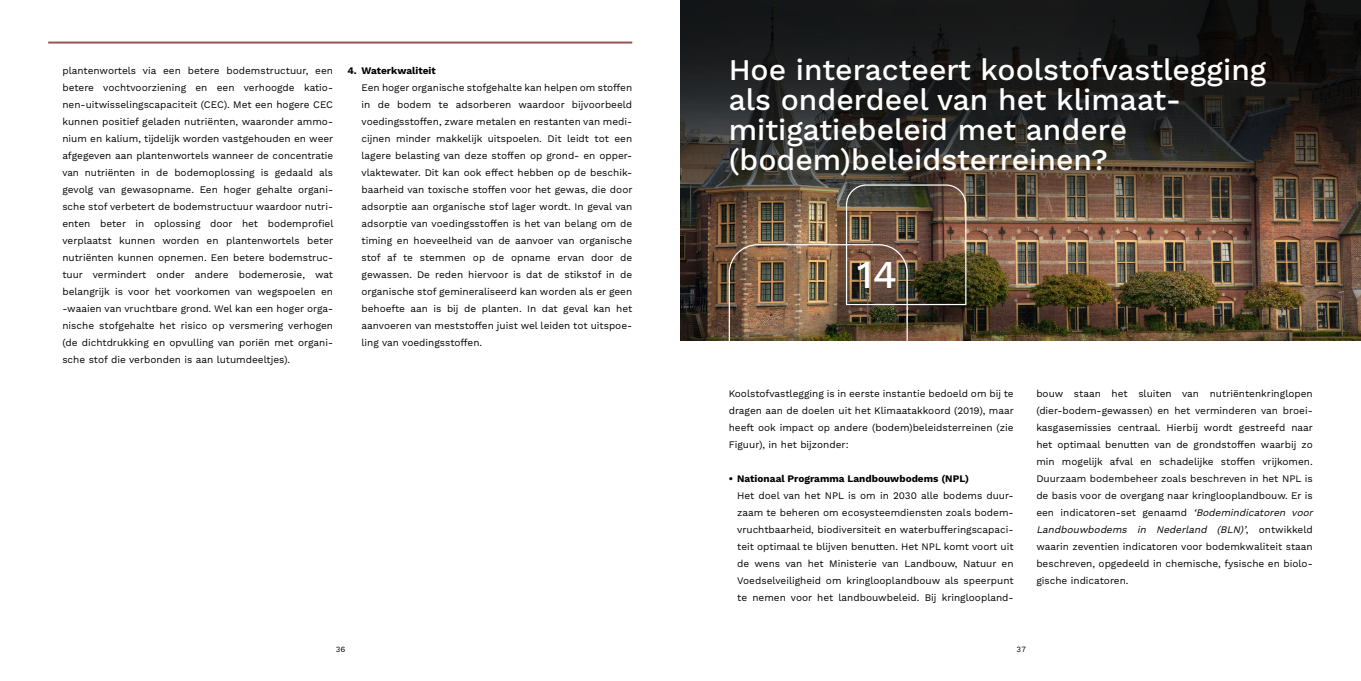
<style>
.page{position:relative;width:1361px;height:681px;background:#fff}
.page>*{position:absolute;margin:0;border:0;box-sizing:border-box;transform-origin:0 0}
.t1{font:500 39.4px "Work Sans";color:#fff}
.t2{font:500 30px/30px "Work Sans";color:#fff}
.t3{font:10px/17px "Work Sans";color:#000;text-align:justify}
.t4{font:700 10px "Work Sans";color:#000}
.t5{font:8px "Work Sans";color:#000}
.s1{font-style:italic}
</style>
<div class="page">
<img style="left:680px;top:231px;width:681px;height:109px">
<svg style="left:680px;top:0;width:681px;height:231px;background:#2d2823"></svg>
<img style="left:729px;top:184px;width:237px;height:157px">
<hr style="left:48px;top:42px;width:584px;height:2px;background:#9b5454">
<p class="t3" style="left:62px;top:62px;width:273px">plantenwortels via een betere bodemstructuur, een betere vochtvoorziening en een verhoogde katio&shy;nen-uitwisselingscapaciteit (CEC). Met een hogere CEC kunnen positief geladen nutriënten, waaronder ammo&shy;nium en kalium, tijdelijk worden vastgehouden en weer afgegeven aan plantenwortels wanneer de concentratie van nutriënten in de bodemoplossing is gedaald als gevolg van gewasopname. Een hoger gehalte organi&shy;sche stof verbetert de bodemstructuur waardoor nutri&shy;ënten beter in oplossing door het bodemprofiel verplaatst kunnen worden en plantenwortels beter nutriënten kunnen opnemen. Een betere bodemstruc&shy;tuur vermindert onder andere bodemerosie, wat belangrijk is voor het voorkomen van wegspoelen en -waaien van vruchtbare grond. Wel kan een hoger orga&shy;nische stofgehalte het risico op versmering verhogen (de dichtdrukking en opvulling van poriën met organi&shy;sche stof die verbonden is aan lutumdeeltjes).</p>
<p class="t4" style="left:347px;top:64px;width:90px">4. Waterkwaliteit</p>
<p class="t3" style="left:361px;top:79px;width:272px">Een hoger organische stofgehalte kan helpen om stoffen in de bodem te adsorberen waardoor bijvoorbeeld voedingsstoffen, zware metalen en restanten van medi&shy;cijnen minder makkelijk uitspoelen. Dit leidt tot een lagere belasting van deze stoffen op grond- en opper&shy;vlaktewater. Dit kan ook effect hebben op de beschik&shy;baarheid van toxische stoffen voor het gewas, die door adsorptie aan organische stof lager wordt. In geval van adsorptie van voedingsstoffen is het van belang om de timing en hoeveelheid van de aanvoer van organische stof af te stemmen op de opname ervan door de gewassen. De reden hiervoor is dat de stikstof in de organische stof gemineraliseerd kan worden als er geen behoefte aan is bij de planten. In dat geval kan het aanvoeren van meststoffen juist wel leiden tot uitspoe&shy;ling van voedingsstoffen.</p>
<h2 class="t2" style="left:729px;top:56px;width:539px">Hoe interacteert koolstofvastlegging als onderdeel van het klimaat&shy;mitigatiebeleid met andere (bodem)beleidsterreinen?</h2>
<h1 class="t1" style="left:856px;top:251px;width:42px">14</h1>
<p class="t3" style="left:729px;top:385px;width:287px">Koolstofvastlegging is in eerste instantie bedoeld om bij te dragen aan de doelen uit het Klimaatakkoord (2019), maar heeft ook impact op andere (bodem)beleidsterreinen (zie Figuur), in het bijzonder:</p>
<p class="t4" style="left:729px;top:472px;width:242px">• Nationaal Programma Landbouwbodems (NPL)</p>
<p class="t3" style="left:737px;top:487px;width:278px">Het doel van het NPL is om in 2030 alle bodems duur&shy;zaam te beheren om ecosysteemdiensten zoals bodem&shy;vruchtbaarheid, biodiversiteit en waterbufferingscapaci&shy;teit optimaal te blijven benutten. Het NPL komt voort uit de wens van het Ministerie van Landbouw, Natuur en Voedselveiligheid om kringlooplandbouw als speerpunt te nemen voor het landbouwbeleid. Bij kringloopland-</p>
<p class="t3" style="left:1036px;top:385px;width:281px;text-align:left">bouw staan het sluiten van nutriëntenkringlopen (dier-bodem-gewassen) en het verminderen van broei&shy;kasgasemissies centraal. Hierbij wordt gestreefd naar het optimaal benutten van de grondstoffen waarbij zo min mogelijk afval en schadelijke stoffen vrijkomen.<br>Duurzaam bodembeheer zoals beschreven in het NPL is de basis voor de overgang naar kringlooplandbouw. Er is een indicatoren-set genaamd <span class="s1">‘Bodemindicatoren voor Landbouwbodems in Nederland (BLN)’</span>, o n t w i k k e l d waarin zeventien indicatoren voor bodemkwaliteit staan beschreven, opgedeeld in chemische, fysische en biolo&shy;gische indicatoren.</p>
<p class="t5" style="left:336px;top:644px;width:11px">36</p>
<p class="t5" style="left:1016px;top:644px;width:11px">37</p>
</div>
